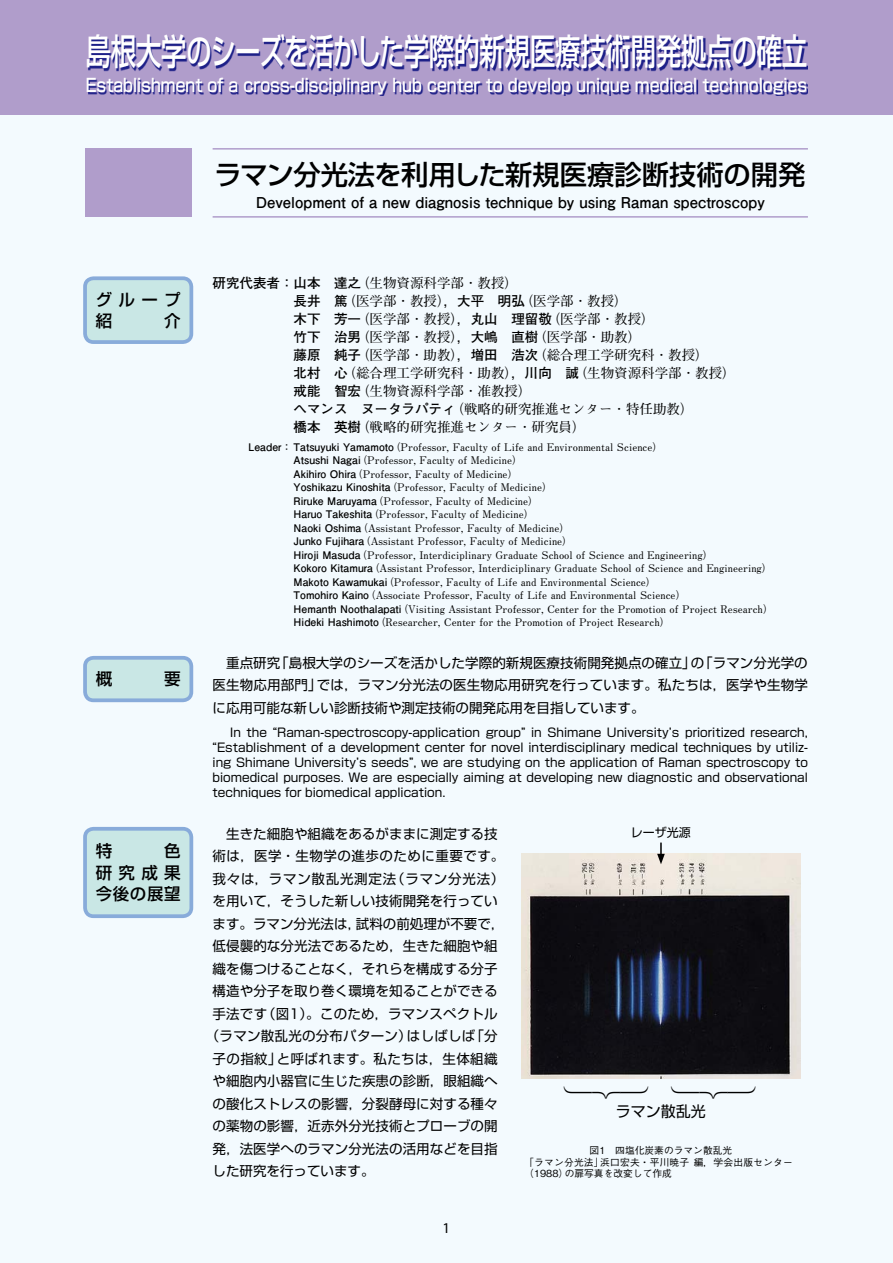
<style>
.page{position:relative;width:893px;height:1263px;background:#f3fafe}
.page>*{position:absolute;margin:0;border:0;box-sizing:border-box;transform-origin:0 0}
.t1{font:500 36px "Shin Go Pr 6";color:#fff;scale:.7 1}
.t2{font:500 27.3px "Shin Go Pr 6";color:#000}
.t3{font:500 18px "Shin Go Pr 6";color:#fff;scale:.87 1}
.t4{font:500 16.5px/21.5px "Shin Go Pr 6";letter-spacing:.385em;color:#000;text-align:justify}
.t5{font:700 15px "Futo Go B101 Pr 6";color:#000}
.t6{font:15px "Shin Go Pr 6";color:#000}
.t7{font:15px "Myriad Pro";color:#000}
.t8{font:13.5px/22.5px "Shin Go Pr 6";letter-spacing:.005em;color:#000}
.t9{font:700 13.5px "Futo Min A101 Pr 6";color:#000}
.t10{font:700 13.5px "Futo Go B101 Pr 6";color:#000}
.t11{font:13.5px "Shin Go Pr 6";letter-spacing:.035em;color:#000}
.t12{font:13.5px "Shin Go Pr 6";letter-spacing:.055em;color:#000}
.t13{font:12px/15px "Shin Go Pr 6";color:#000}
.t14{font:700 10.5px "Futo Min A101 Pr 6";color:#000}
.t15{font:700 10.5px "Futo Go B101 Pr 6";color:#000}
.t16{font:500 9.75px/11.2px "Gothic BBB Pr 6";color:#000}
.t17{font:500 9.75px "Gothic BBB Pr 6";letter-spacing:.02em;color:#000}
.s1{font-family:"Futo Go B101 Pr 6"}
</style>
<div class="page">
<div style="left:0;top:0;width:893px;height:115px;background:#b09dcb"></div>
<div style="left:85px;top:829px;width:106px;height:87px;background:#c9e7e5;border-radius:9px"></div>
<div style="left:83px;top:827px;width:110px;height:91px;border:4px solid #88abda;border-radius:9px"></div>
<svg style="left:88px;top:36px;width:720px;height:60px"></svg>
<div style="left:85px;top:149px;width:106px;height:68px;background:#b09dcb"></div>
<hr style="left:213px;top:216px;width:595px;height:2px;background:#b09dcb">
<hr style="left:213px;top:148px;width:595px;height:2px;background:#b09dcb">
<div style="left:85px;top:278px;width:106px;height:64px;background:#c9e7e5;border-radius:9px"></div>
<div style="left:83px;top:276px;width:110px;height:68px;border:4px solid #88abda;border-radius:9px"></div>
<div style="left:85px;top:658px;width:106px;height:42px;background:#c9e7e5;border-radius:9px"></div>
<div style="left:83px;top:656px;width:110px;height:46px;border:4px solid #88abda;border-radius:9px"></div>
<img style="left:521px;top:853px;width:280px;height:226px">
<svg style="left:657px;top:843px;width:8px;height:21px"></svg>
<h1 class="t1" style="left:86px;top:22px;width:1032px">島根大学のシーズを活かした学際的新規医療技術開発拠点の確立</h1>
<h3 class="t3" style="left:86px;top:70px;width:831px">Establishment of a cross-disciplinary hub center to develop unique medical technologies</h3>
<h2 class="t2" style="left:214px;top:152px;width:593px">ラマン分光法を利用した新規医療診断技術の開発</h2>
<h3 class="t4" style="left:96px;top:287px;width:87px">グループ紹</h3>
<h3 class="t4" style="left:164px;top:309px;width:18px">介</h3>
<h3 class="t4" style="left:96px;top:667px;width:18px">概</h3>
<h3 class="t4" style="left:164px;top:667px;width:18px">要</h3>
<h3 class="t4" style="left:96px;top:839px;width:87px;text-indent:69px">色研究成果今後の展望</h3>
<h3 class="t4" style="left:96px;top:839px;width:18px">特</h3>
<h3 class="t5" style="left:256px;top:190px;width:511px">Development of a new diagnosis technique by using Raman spectroscopy</h3>
<p class="t9" style="left:356px;top:273px;width:163px">（生物資源科学部・教授(</p>
<p class="t10" style="left:213px;top:272px;width:150px">研究代表者：山本　達之</p>
<p class="t9" style="left:343px;top:291px;width:184px">（医学部・教授<span class="s1">，</span>）<span class="s1">大平　明弘</span></p>
<p class="t9" style="left:520px;top:291px;width:109px">（医学部・教授(</p>
<p class="t10" style="left:294px;top:290px;width:55px">長井　篤</p>
<p class="t9" style="left:356px;top:309px;width:197px">（医学部・教授<span class="s1">，</span>）<span class="s1">丸山　理留敬</span></p>
<p class="t9" style="left:547px;top:309px;width:109px">（医学部・教授(</p>
<p class="t10" style="left:294px;top:308px;width:69px">木下　芳一</p>
<p class="t9" style="left:356px;top:327px;width:184px">（医学部・教授<span class="s1">，</span>）<span class="s1">大嶋　直樹</span></p>
<p class="t9" style="left:533px;top:327px;width:109px">（医学部・助教(</p>
<p class="t10" style="left:294px;top:326px;width:69px">竹下　治男</p>
<p class="t9" style="left:356px;top:345px;width:184px">（医学部・助教<span class="s1">，</span>）<span class="s1">増田　浩次</span></p>
<p class="t9" style="left:533px;top:345px;width:177px">（総合理工学研究科・教授(</p>
<p class="t10" style="left:294px;top:344px;width:69px">藤原　純子</p>
<p class="t9" style="left:343px;top:363px;width:238px">（総合理工学研究科・助教<span class="s1">，</span>）<span class="s1">川向　誠</span></p>
<p class="t9" style="left:574px;top:363px;width:163px">（生物資源科学部・教授(</p>
<p class="t10" style="left:294px;top:362px;width:55px">北村　心</p>
<p class="t9" style="left:356px;top:381px;width:177px">（生物資源科学部・准教授(</p>
<p class="t10" style="left:294px;top:380px;width:69px">戒能　智宏</p>
<p class="t9" style="left:451px;top:399px;width:244px">（戦略的研究推進センター・特任助教(</p>
<p class="t10" style="left:294px;top:398px;width:163px">ヘマンス　ヌータラパティ</p>
<p class="t9" style="left:356px;top:417px;width:231px">（戦略的研究推進センター・研究員(</p>
<p class="t10" style="left:294px;top:416px;width:69px">橋本　英樹</p>
<p class="t14" style="left:390px;top:438px;width:274px">（Professor, Faculty of Life and Environmental Science(</p>
<p class="t15" style="left:249px;top:438px;width:147px">Leader：Tatsuyuki Yamamoto</p>
<p class="t14" style="left:357px;top:452px;width:167px">（Professor, Faculty of Medicine(</p>
<p class="t15" style="left:294px;top:452px;width:69px">Atsushi Nagai</p>
<p class="t14" style="left:352px;top:465px;width:167px">（Professor, Faculty of Medicine(</p>
<p class="t15" style="left:294px;top:465px;width:64px">Akihiro Ohira</p>
<p class="t14" style="left:387px;top:479px;width:167px">（Professor, Faculty of Medicine(</p>
<p class="t15" style="left:294px;top:479px;width:99px">Yoshikazu Kinoshita</p>
<p class="t14" style="left:373px;top:492px;width:167px">（Professor, Faculty of Medicine(</p>
<p class="t15" style="left:294px;top:492px;width:85px">Riruke Maruyama</p>
<p class="t14" style="left:368px;top:506px;width:167px">（Professor, Faculty of Medicine(</p>
<p class="t15" style="left:294px;top:506px;width:80px">Haruo Takeshita</p>
<p class="t14" style="left:358px;top:519px;width:214px">（Assistant Professor, Faculty of Medicine(</p>
<p class="t15" style="left:294px;top:519px;width:69px">Naoki Oshima</p>
<p class="t14" style="left:360px;top:533px;width:214px">（Assistant Professor, Faculty of Medicine(</p>
<p class="t15" style="left:294px;top:533px;width:72px">Junko Fujihara</p>
<p class="t14" style="left:357px;top:546px;width:358px">（Professor, Interdiciplinary Graduate School of Science and Engineering(</p>
<p class="t15" style="left:294px;top:546px;width:68px">Hiroji Masuda</p>
<p class="t14" style="left:369px;top:560px;width:405px">（Assistant Professor, Interdiciplinary Graduate School of Science and Engineering(</p>
<p class="t15" style="left:294px;top:560px;width:81px">Kokoro Kitamura</p>
<p class="t14" style="left:383px;top:573px;width:274px">（Professor, Faculty of Life and Environmental Science(</p>
<p class="t15" style="left:294px;top:573px;width:95px">Makoto Kawamukai</p>
<p class="t14" style="left:365px;top:587px;width:323px">（Associate Professor, Faculty of Life and Environmental Science(</p>
<p class="t15" style="left:294px;top:587px;width:77px">Tomohiro Kaino</p>
<p class="t14" style="left:398px;top:601px;width:377px">（Visiting Assistant Professor, Center for the Promotion of Project Research(</p>
<p class="t15" style="left:294px;top:600px;width:109px">Hemanth Noothalapati</p>
<p class="t14" style="left:375px;top:614px;width:297px">（Researcher, Center for the Promotion of Project Research(</p>
<p class="t15" style="left:294px;top:614px;width:87px">Hideki Hashimoto</p>
<p class="t8" style="left:275px;top:650px;width:534px">「島根大学のシーズを活かした学際的新規医療技術開発拠点の確立」「ラマン分光学の</p>
<p class="t8" style="left:226px;top:650px;width:56px">重点研究</p>
<p class="t8" style="left:691px;top:650px;width:15px">の</p>
<p class="t8" style="left:317px;top:673px;width:493px">では，ラマン分光法の医生物応用研究を行っています。私たちは，医学や生物学</p>
<p class="t8" style="left:213px;top:673px;width:433px">医生物応用部門」<br>に応用可能な新しい診断技術や測定技術の開発応用を目指しています。</p>
<p class="t13" style="left:273px;top:724px;width:209px">“Raman-spectroscopy-application</p>
<p class="t13" style="left:547px;top:724px;width:55px">Shimane</p>
<p class="t13" style="left:230px;top:724px;width:12px">In</p>
<p class="t13" style="left:213px;top:754px;width:597px">ing Shimane University s’ seeds ,” we are studying on the application of Raman spectroscopy to</p>
<p class="t13" style="left:247px;top:724px;width:22px">the</p>
<p class="t13" style="left:486px;top:724px;width:41px">group”</p>
<p class="t13" style="left:531px;top:724px;width:12px">in</p>
<p class="t13" style="left:607px;top:724px;width:74px">University s’</p>
<p class="t13" style="left:685px;top:724px;width:61px">prioritized</p>
<p class="t13" style="left:751px;top:724px;width:59px">research,</p>
<p class="t13" style="left:213px;top:739px;width:597px">“Establishment of a development center for novel interdisciplinary medical techniques by utiliz-</p>
<p class="t13" style="left:213px;top:769px;width:597px">biomedical purposes. We are especially aiming at developing new diagnostic and observational techniques for biomedical application.</p>
<p class="t8" style="left:226px;top:821px;width:273px">生きた細胞や組織をあるがままに測定する技</p>
<p class="t11" style="left:213px;top:845px;width:293px">術は，医学・生物学の進歩のために重要です。</p>
<p class="t8" style="left:391px;top:866px;width:115px">（ラマン分光法(</p>
<p class="t12" style="left:213px;top:867px;width:185px">我々は，ラマン散乱光測定法</p>
<p class="t8" style="left:213px;top:889px;width:287px">を用いて，そうした新しい技術開発を行ってい</p>
<p class="t8" style="left:356px;top:911px;width:150px">試料の前処理が不要で，</p>
<p class="t8" style="left:213px;top:911px;width:150px">ます。ラマン分光法は，</p>
<p class="t8" style="left:213px;top:934px;width:287px">低侵襲的な分光法であるため，生きた細胞や組</p>
<p class="t8" style="left:213px;top:956px;width:287px">織を傷つけることなく，それらを構成する分子</p>
<p class="t8" style="left:213px;top:979px;width:287px">構造や分子を取り巻く環境を知ることができる</p>
<p class="t8" style="left:262px;top:1001px;width:237px">（図1）。このため，ラマンスペクトル</p>
<p class="t8" style="left:213px;top:1001px;width:56px">手法です</p>
<p class="t8" style="left:407px;top:1024px;width:70px">はしばしば</p>
<p class="t8" style="left:470px;top:1024px;width:29px">「分</p>
<p class="t8" style="left:277px;top:1024px;width:222px;text-indent:-71px">（ラマン散乱光の分布パターン）<br>と呼ばれます。私たちは，生体組織</p>
<p class="t8" style="left:213px;top:1046px;width:287px">子の指紋」<br>や細胞内小器官に生じた疾患の診断，眼組織への酸化ストレスの影響，分裂酵母に対する種々の薬物の影響，近赤外分光技術とプローブの開発，法医学へのラマン分光法の活用などを目指した研究を行っています。</p>
<h3 class="t7" style="left:443px;top:1219px;width:9px">1</h3>
<p class="t13" style="left:631px;top:824px;width:61px">レーザ光源</p>
<h3 class="t6" style="left:616px;top:1099px;width:91px">ラマン散乱光</h3>
<p class="t16" style="left:694px;top:1144px;width:101px;text-indent:-104px">図1　四塩化炭素のラマン散乱光<br>編，学会出版センター</p>
<p class="t16" style="left:565px;top:1155px;width:109px;text-indent:-40px">「ラマン分光法」<br>の扉写真を改変して作成</p>
<p class="t17" style="left:600px;top:1154px;width:91px">浜口宏夫・平川暁子</p>
<p class="t16" style="left:524px;top:1167px;width:46px">（1988）</p>
</div>
